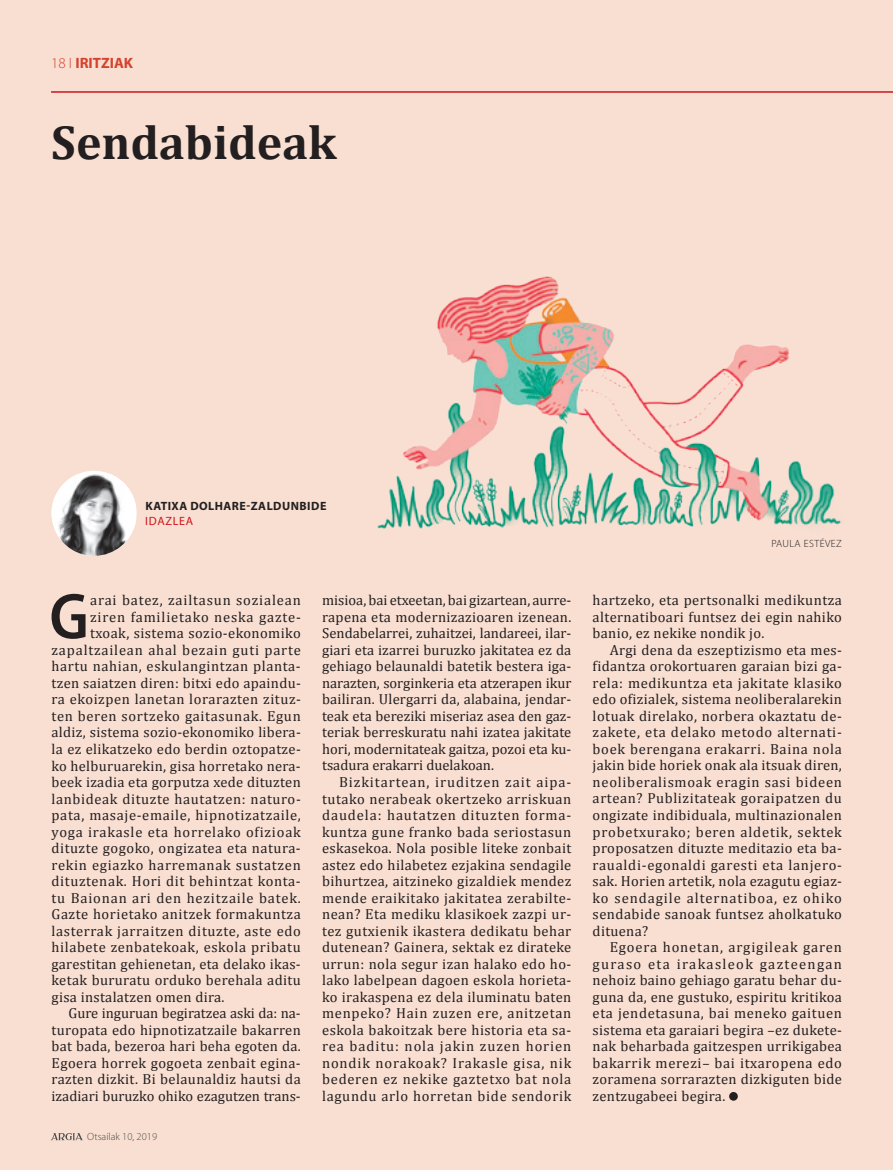
<style>
.page{position:relative;width:893px;height:1170px;background:#fff}
.page>*{position:absolute;margin:0;border:0;box-sizing:border-box;transform-origin:0 0}
.t1{font:600 semi-condensed 65.55px "Myriad Pro";color:#231f20}
.t2{font:700 48px "Cambria";color:#231f20}
.t3{font:700 15px "Myriad Pro";color:#d4432e}
.t4{font:14.55px/16.5px "Cambria";letter-spacing:.03em;color:#231f20;text-align:justify}
.t5{font:14.55px "Cambria";letter-spacing:.055em;color:#231f20}
.t6{font:14.55px "Cambria";color:#231f20}
.t7{font:14.55px "Cambria";letter-spacing:.05em;color:#231f20}
.t8{font:14.55px "Cambria";letter-spacing:.06em;color:#231f20}
.t9{font:700 12px "Myriad Pro";letter-spacing:.04em;color:#231f20}
.t10{font:12px "Myriad Pro";letter-spacing:.06em;color:#cd151d}
.t11{font:300 10.5px "Myriad Pro";color:#4b4c4d}
.t12{font:300 10.5px "Myriad Pro";color:#231f20}
.s1{font-weight:300}
</style>
<div class="page">
<div style="left:0;top:0;width:893px;height:1169px;background:#f9dfd2"></div>
<svg style="left:51px;top:1133px;width:32px;height:7px"></svg>
<hr style="left:51px;top:91px;width:842px;height:2px;background:#cd151d">
<img style="left:377px;top:276px;width:464px;height:253px">
<img style="left:52px;top:474px;width:84px;height:82px">
<svg style="left:729px;top:1091px;width:9px;height:9px"></svg>
<p class="t3" style="left:51px;top:53px;width:33px"><span class="s1">18 І</span> IRITZIAK</p>
<h2 class="t2" style="left:51px;top:108px;width:287px">Sendabideak</h2>
<p class="t9" style="left:145px;top:498px;width:174px">KATIXA DOLHARE-ZALDUNBIDE</p>
<p class="t10" style="left:145px;top:514px;width:49px">IDAZLEA</p>
<h1 class="t1" style="left:49px;top:575px;width:41px">G</h1>
<p class="t5" style="left:90px;top:591px;width:212px">arai batez, zailtasun sozialean</p>
<p class="t8" style="left:90px;top:608px;width:212px">ziren familietako neska gazte-</p>
<p class="t4" style="left:90px;top:625px;width:212px">txoak, sistema sozio-ekonomiko</p>
<p class="t5" style="left:52px;top:641px;width:251px">zapaltzailean ahal bezain guti parte</p>
<p class="t4" style="left:52px;top:658px;width:251px">hartu nahian, eskulangintzan planta-</p>
<p class="t4" style="left:52px;top:674px;width:251px">tzen saiatzen diren: bitxi edo apaindu-</p>
<p class="t4" style="left:52px;top:691px;width:251px">ra ekoizpen lanetan lorarazten zituz-</p>
<p class="t4" style="left:52px;top:707px;width:251px">ten beren sortzeko gaitasunak. Egun</p>
<p class="t4" style="left:52px;top:724px;width:251px">aldiz, sistema sozio-ekonomiko libera-</p>
<p class="t4" style="left:52px;top:740px;width:251px">la ez elikatzeko edo berdin oztopatze-</p>
<p class="t4" style="left:52px;top:757px;width:251px">ko helburuarekin, gisa horretako nera-</p>
<p class="t4" style="left:52px;top:773px;width:251px">beek izadia eta gorputza xede dituzten</p>
<p class="t4" style="left:52px;top:790px;width:251px">lanbideak dituzte hautatzen: naturo-</p>
<p class="t4" style="left:52px;top:806px;width:251px">pata, masaje-emaile, hipnotizatzaile,</p>
<p class="t5" style="left:52px;top:822px;width:251px">yoga irakasle eta horrelako ofizioak</p>
<p class="t4" style="left:52px;top:839px;width:251px">dituzte gogoko, ongizatea eta natura-</p>
<p class="t7" style="left:52px;top:855px;width:251px">rekin egiazko harremanak sustatzen</p>
<p class="t4" style="left:52px;top:872px;width:251px">dituztenak. Hori dit behintzat konta-</p>
<p class="t5" style="left:52px;top:888px;width:251px">tu Baionan ari den hezitzaile batek.</p>
<p class="t4" style="left:52px;top:905px;width:251px">Gazte horietako anitzek formakuntza</p>
<p class="t4" style="left:52px;top:922px;width:251px">lasterrak jarraitzen dituzte, aste edo</p>
<p class="t4" style="left:52px;top:938px;width:251px">hilabete zenbatekoak, eskola pribatu</p>
<p class="t4" style="left:52px;top:955px;width:251px">garestitan gehienetan, eta delako ikas-</p>
<p class="t4" style="left:52px;top:971px;width:251px">ketak bururatu orduko berehala aditu</p>
<p class="t4" style="left:52px;top:988px;width:175px">gisa instalatzen omen dira.</p>
<p class="t6" style="left:69px;top:1004px;width:234px">Gure inguruan begiratzea aski da: na-</p>
<p class="t4" style="left:52px;top:1021px;width:251px">turopata edo hipnotizatzaile bakarren</p>
<p class="t4" style="left:52px;top:1037px;width:251px">bat bada, bezeroa hari beha egoten da.</p>
<p class="t4" style="left:52px;top:1054px;width:251px">Egoera horrek gogoeta zenbait egina-</p>
<p class="t4" style="left:52px;top:1070px;width:251px">razten dizkit. Bi belaunaldiz hautsi da</p>
<p class="t6" style="left:52px;top:1086px;width:251px">izadiari buruzko ohiko ezagutzen trans-</p>
<p class="t11" style="left:87px;top:1130px;width:71px">Otsailak 10, 2019</p>
<p class="t4" style="left:322px;top:592px;width:251px">misioa, bai etxeetan, bai gizartean, aurre&shy;rapena eta modernizazioaren izenean.<br>Sendabelarrei, zuhaitzei, landareei, ilar&shy;giari eta izarrei buruzko jakitatea ez da gehiago belaunaldi batetik bestera iga&shy;narazten, sorginkeria eta atzerapen ikur bailiran. Ulergarri da, alabaina, jendar&shy;teak eta bereziki miseriaz asea den gaz&shy;teriak berreskuratu nahi izatea jakitate hori, modernitateak gaitza, pozoi eta ku&shy;tsadura erakarri duelakoan.</p>
<p class="t4" style="left:322px;top:773px;width:251px;text-indent:17px">Bizkitartean, iruditzen zait aipa&shy;tutako nerabeak okertzeko arriskuan daudela: hautatzen dituzten forma&shy;kuntza gune franko bada seriostasun eskasekoa. Nola posible liteke zonbait astez edo hilabetez ezjakina sendagile bihurtzea, aitzineko gizaldiek mendez mende eraikitako jakitatea zerabilte&shy;nean? Eta mediku klasikoek zazpi ur&shy;tez gutxienik ikastera dedikatu behar dutenean? Gainera, sektak ez dirateke urrun: nola segur izan halako edo ho&shy;lako labelpean dagoen eskola horieta&shy;ko irakaspena ez dela iluminatu baten menpeko? Hain zuzen ere, anitzetan eskola bakoitzak bere historia eta sa&shy;rea baditu: nola jakin zuzen horien nondik norakoak? Irakasle gisa, nik bederen ez nekike gaztetxo bat nola lagundu arlo horretan bide sendorik</p>
<p class="t12" style="left:771px;top:537px;width:12px">PAULA</p>
<p class="t12" style="left:804px;top:537px;width:40px">ESTÉVEZ</p>
<p class="t4" style="left:593px;top:592px;width:251px">hartzeko, eta pertsonalki medikuntza alternatiboari funtsez dei egin nahiko banio, ez nekike nondik jo.</p>
<p class="t4" style="left:593px;top:641px;width:251px;text-indent:17px">Argi dena da eszeptizismo eta mes&shy;fidantza orokortuaren garaian bizi ga&shy;rela: medikuntza eta jakitate klasiko edo ofizialek, sistema neoliberalarekin lotuak direlako, norbera okaztatu de&shy;zakete, eta delako metodo alternati&shy;boek berengana erakarri. Baina nola jakin bide horiek onak ala itsuak diren, neoliberalismoak eragin sasi bideen artean? Publizitateak goraipatzen du ongizate indibiduala, multinazionalen probetxurako; beren aldetik, sektek proposatzen dituzte meditazio eta ba&shy;raualdi-egonaldi garesti eta lanjero&shy;sak. Horien artetik, nola ezagutu egiaz&shy;ko sendagile alternatiboa, ez ohiko sendabide sanoak funtsez aholkatuko dituena?</p>
<p class="t4" style="left:593px;top:938px;width:251px;text-indent:17px">Egoera honetan, argigileak garen guraso eta irakasleok gazteengan nehoiz baino gehiago garatu behar du&shy;guna da, ene gustuko, espiritu kritikoa eta jendetasuna, bai meneko gaituen sistema eta garaiari begira –ez dukete&shy;nak beharbada gaitzespen urrikigabea bakarrik merezi– bai itxaropena edo zoramena sorrarazten dizkiguten bide zentzugabeei begira.</p>
</div>
